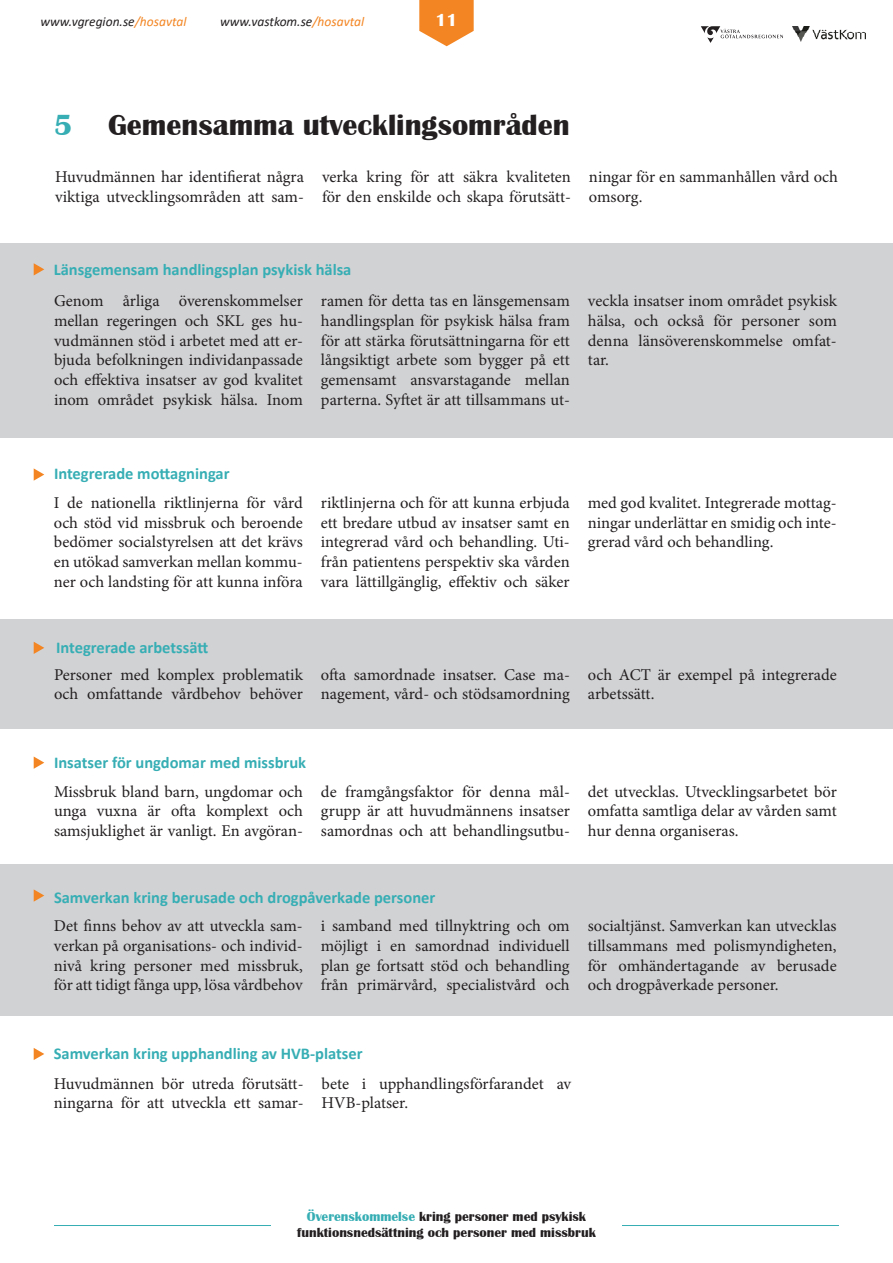
<style>
.page{position:relative;width:893px;height:1263px;background:#fff}
.page>*{position:absolute;margin:0;border:0;box-sizing:border-box;transform-origin:0 0}
.t1{font:700 30px "Britannic";color:#231f20}
.t2{font:700 18px "Britannic";color:#fff}
.t3{font:16.5px/19.8px "Minion Pro";color:#231f20;text-align:justify}
.t4{font:700 16.5px "Calibri";color:#36aeb4}
.t5{font:700 13.5px/16.2px "Britannic";color:#231f20;text-align:center}
.t6{font:italic 13.5px "Calibri";color:#231f20}
.s1{color:#f38522}
.s2{color:#36aeb4}
</style>
<div class="page">
<img style="left:793px;top:26px;width:72px;height:15px">
<svg style="left:701px;top:26px;width:82px;height:17px"></svg>
<svg style="left:419px;top:0;width:55px;height:46px"></svg>
<hr style="left:54px;top:1225px;width:785px;height:1px;background:#36aeb4">
<div style="left:271px;top:1212px;width:351px;height:34px;background:#fff"></div>
<div style="left:0;top:864px;width:893px;height:151px;background:#d1d2d4"></div>
<div style="left:0;top:619px;width:893px;height:110px;background:#d1d2d4"></div>
<div style="left:0;top:243px;width:893px;height:195px;background:#d1d2d4"></div>
<svg style="left:34px;top:263px;width:10px;height:12px"></svg>
<svg style="left:34px;top:468px;width:10px;height:13px"></svg>
<svg style="left:34px;top:642px;width:10px;height:12px"></svg>
<svg style="left:34px;top:756px;width:10px;height:13px"></svg>
<svg style="left:34px;top:889px;width:10px;height:13px"></svg>
<svg style="left:34px;top:1048px;width:10px;height:12px"></svg>
<p class="t6" style="left:40px;top:12px;width:148px">www.vgregion.se<span class="s1">/hosavtal</span></p>
<p class="t6" style="left:220px;top:12px;width:146px">www.vastkom.se<span class="s1">/hosavtal</span></p>
<p class="t2" style="left:435px;top:10px;width:23px">11</p>
<p class="t1" style="left:54px;top:108px;width:517px"><span class="s2">5</span> Gemensamma utvecklingsområden</p>
<p class="t3" style="left:55px;top:167px;width:250px">Huvudmännen har identifierat några viktiga utvecklingsområden att sam-</p>
<p class="t3" style="left:322px;top:167px;width:250px">verka kring för att säkra kvaliteten för den enskilde och skapa förutsätt-</p>
<p class="t3" style="left:589px;top:167px;width:250px">ningar för en sammanhållen vård och omsorg.</p>
<p class="t4" style="left:54px;top:258px;width:299px">Länsgemensam handlingsplan psykisk hälsa</p>
<p class="t3" style="left:54px;top:291px;width:250px">Genom årliga överenskommelser mellan regeringen och SKL ges hu&shy;vudmännen stöd i arbetet med att er&shy;bjuda befolkningen individanpassade och effektiva insatser av god kvalitet inom området psykisk hälsa. Inom</p>
<p class="t3" style="left:321px;top:291px;width:250px">ramen för detta tas en länsgemensam handlingsplan för psykisk hälsa fram för att stärka förutsättningarna för ett långsiktigt arbete som bygger på ett gemensamt ansvarstagande mellan parterna. Syftet är att tillsammans ut-</p>
<p class="t3" style="left:588px;top:291px;width:250px">veckla insatser inom området psykisk hälsa, och också för personer som denna länsöverenskommelse omfat&shy;tar.</p>
<p class="t4" style="left:54px;top:462px;width:177px">Integrerade mottagningar</p>
<p class="t3" style="left:54px;top:493px;width:250px">I de nationella riktlinjerna för vård och stöd vid missbruk och beroende bedömer socialstyrelsen att det krävs en utökad samverkan mellan kommu&shy;ner och landsting för att kunna införa</p>
<p class="t3" style="left:321px;top:493px;width:250px">riktlinjerna och för att kunna erbjuda ett bredare utbud av insatser samt en integrerad vård och behandling. Uti&shy;från patientens perspektiv ska vården vara lättillgänglig, effektiv och säker</p>
<p class="t3" style="left:588px;top:493px;width:250px">med god kvalitet. Integrerade mottag&shy;ningar underlättar en smidig och inte&shy;grerad vård och behandling.</p>
<p class="t4" style="left:56px;top:635px;width:154px">Integrerade arbetssätt</p>
<p class="t3" style="left:54px;top:664px;width:250px">Personer med komplex problematik och omfattande vårdbehov behöver</p>
<p class="t3" style="left:321px;top:664px;width:250px">ofta samordnade insatser. Case ma&shy;nagement, vård- och stödsamordning</p>
<p class="t3" style="left:588px;top:664px;width:250px">och ACT är exempel på integrerade arbetssätt.</p>
<p class="t4" style="left:54px;top:751px;width:254px">Insatser för ungdomar med missbruk</p>
<p class="t3" style="left:54px;top:781px;width:250px">Missbruk bland barn, ungdomar och unga vuxna är ofta komplext och samsjuklighet är vanligt. En avgöran-</p>
<p class="t3" style="left:321px;top:781px;width:250px">de framgångsfaktor för denna mål&shy;grupp är att huvudmännens insatser samordnas och att behandlingsutbu-</p>
<p class="t3" style="left:588px;top:781px;width:250px">det utvecklas. Utvecklingsarbetet bör omfatta samtliga delar av vården samt hur denna organiseras.</p>
<p class="t4" style="left:54px;top:885px;width:383px">Samverkan kring berusade och drogpåverkade personer</p>
<p class="t3" style="left:54px;top:916px;width:250px">Det finns behov av att utveckla sam&shy;verkan på organisations- och individ&shy;nivå kring personer med missbruk, för att tidigt fånga upp, lösa vårdbehov</p>
<p class="t3" style="left:321px;top:916px;width:250px">i samband med tillnyktring och om möjligt i en samordnad individuell plan ge fortsatt stöd och behandling från primärvård, specialistvård och</p>
<p class="t3" style="left:588px;top:916px;width:250px">socialtjänst. Samverkan kan utvecklas tillsammans med polismyndigheten, för omhändertagande av berusade och drogpåverkade personer.</p>
<p class="t4" style="left:54px;top:1042px;width:310px">Samverkan kring upphandling av HVB-platser</p>
<p class="t3" style="left:54px;top:1073px;width:251px">Huvudmännen bör utreda förutsätt&shy;ningarna för att utveckla ett samar-</p>
<p class="t3" style="left:322px;top:1073px;width:251px">bete i upphandlingsförfarandet av<br>HVB-platser.</p>
<p class="t5" style="left:297px;top:1209px;width:300px"><span class="s2">Överenskommelse</span> kring personer med psykisk funktionsnedsättning och personer med missbruk</p>
</div>
